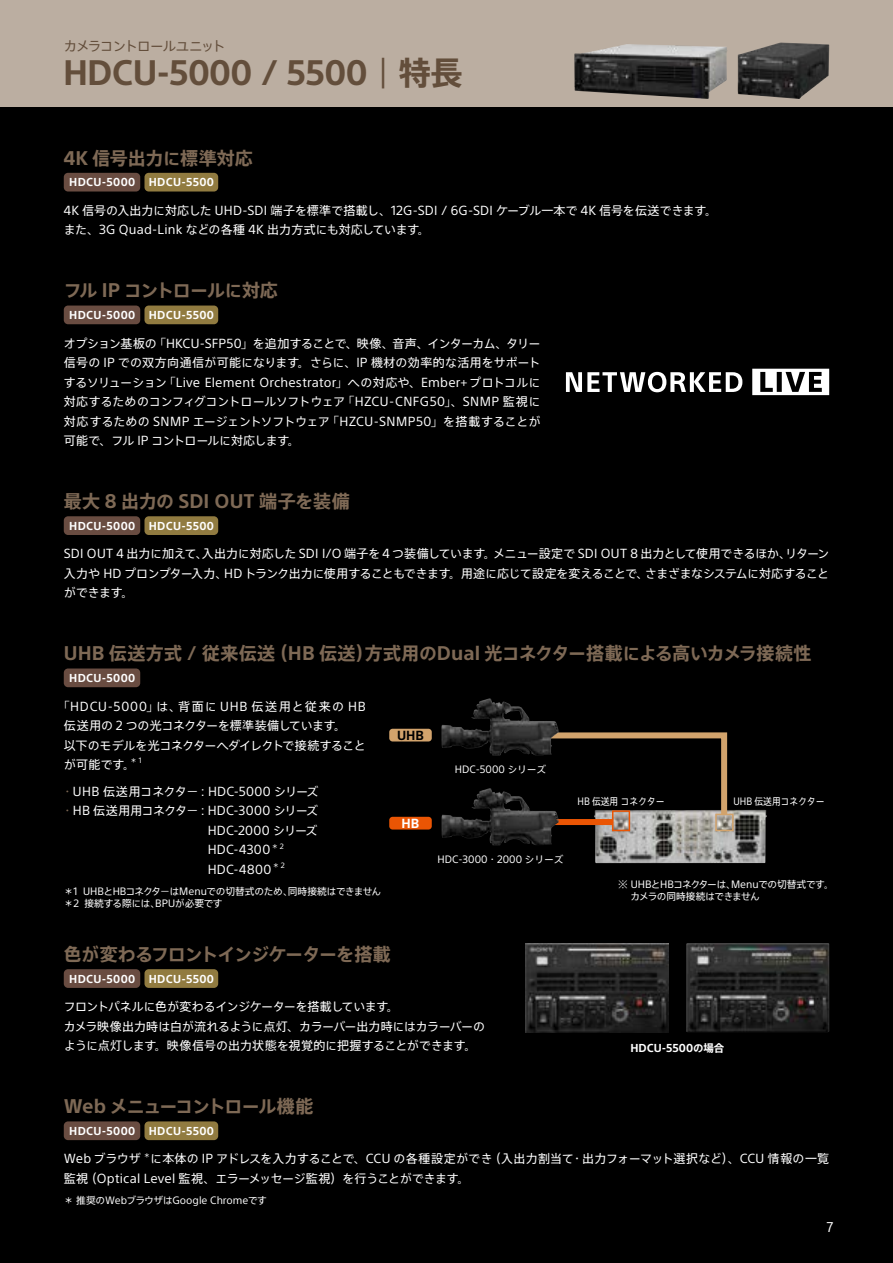
<style>
.page{position:relative;width:893px;height:1263px;background:#000}
.page>*{position:absolute;margin:0;border:0;box-sizing:border-box;transform-origin:0 0}
.t1{font:700 32.25px "SST Jp Pro";letter-spacing:-.02em;color:#634e3b}
.t2{font:700 18px "SST Jp Pro";letter-spacing:.005em;color:#7e6955}
.t3{font:700 18px "SST Jp Pro";letter-spacing:-.02em;color:#7e6955}
.t4{font:700 18px "SST Jp Pro";color:#7e6955}
.t5{font:700 18px "SST Jp Pro";letter-spacing:-.065em;color:#7e6955}
.t6{font:700 18px "SST Jp Pro";letter-spacing:-.05em;color:#7e6955}
.t7{font:13.8px "SST";color:#fff}
.t8{font:13.5px "SST Jp Pro";letter-spacing:-.09em;color:#634e3b}
.t9{font:12px/19.5px "SST Jp Pro";letter-spacing:-.005em;color:#fff}
.t10{font:12px "SST Jp Pro";letter-spacing:.02em;color:#fff}
.t11{font:700 12px "SST Jp Pro";color:#000}
.t12{font:700 12px "SST Jp Pro";color:#fff}
.t13{font:700 10.5px "SST Jp Pro";letter-spacing:.03em;color:#fff}
.t14{font:700 10.5px "SST Jp Pro";color:#fff}
.t15{font:9.75px/12px "SST Jp Pro";letter-spacing:-.03em;color:#fff}
.t16{font:9.75px "SST Jp Pro";color:#fff}
.t17{font:9.75px/12px "SST Jp Pro";letter-spacing:-.04em;color:#fff}
.t18{font:9.75px "SST Jp Pro";color:#fff;scale:.9 1}
.t19{font:7.05px "SST Jp Pro";color:#fff}
.s1{font-weight:400;font-size:30.6px}
.s2{color:#7e6955}
</style>
<div class="page">
<div style="left:0;top:0;width:893px;height:106px;background:#bbaea1"></div>
<div style="left:64px;top:173px;width:76px;height:19px;background:#694c41;border-radius:4px"></div>
<div style="left:144px;top:173px;width:74px;height:19px;background:#917b40;border-radius:4px"></div>
<div style="left:64px;top:306px;width:76px;height:18px;background:#694c41;border-radius:4px"></div>
<div style="left:144px;top:306px;width:74px;height:18px;background:#917b40;border-radius:4px"></div>
<div style="left:64px;top:516px;width:76px;height:19px;background:#694c41;border-radius:4px"></div>
<div style="left:144px;top:516px;width:74px;height:19px;background:#917b40;border-radius:4px"></div>
<div style="left:64px;top:668px;width:76px;height:19px;background:#694c41;border-radius:4px"></div>
<div style="left:64px;top:969px;width:76px;height:19px;background:#694c41;border-radius:4px"></div>
<div style="left:144px;top:969px;width:74px;height:19px;background:#917b40;border-radius:4px"></div>
<div style="left:64px;top:1121px;width:76px;height:19px;background:#694c41;border-radius:4px"></div>
<div style="left:144px;top:1121px;width:74px;height:19px;background:#917b40;border-radius:4px"></div>
<img style="left:595px;top:810px;width:172px;height:53px">
<svg style="left:504px;top:819px;width:108px;height:6px"></svg>
<div style="left:612px;top:810px;width:18px;height:21px;border:2px solid #ea5504"></div>
<svg style="left:508px;top:729px;width:222px;height:92px"></svg>
<div style="left:715px;top:814px;width:19px;height:17px;border:2px solid #d2a36c"></div>
<div style="left:390px;top:729px;width:42px;height:12px;background:#d2a36c;border-radius:3px"></div>
<div style="left:390px;top:817px;width:42px;height:12px;background:#ea5504;border-radius:3px"></div>
<img style="left:467px;top:788px;width:24px;height:33px">
<img style="left:467px;top:698px;width:24px;height:33px">
<img style="left:526px;top:943px;width:143px;height:89px">
<img style="left:686px;top:943px;width:143px;height:89px">
<img style="left:738px;top:43px;width:91px;height:56px">
<img style="left:574px;top:44px;width:153px;height:55px">
<svg style="left:752px;top:369px;width:77px;height:26px"></svg>
<svg style="left:566px;top:372px;width:176px;height:20px"></svg>
<p class="t8" style="left:64px;top:36px;width:163px">カメラコントロールユニット</p>
<h1 class="t1" style="left:63px;top:48px;width:401px">HDCU-5000 / 5500 <span class="s1">|</span> 特長</h1>
<h2 class="t3" style="left:64px;top:144px;width:191px">4K 信号出力に標準対応</h2>
<p class="t13" style="left:69px;top:174px;width:68px">HDCU-5000</p>
<p class="t13" style="left:149px;top:174px;width:67px">HDCU-5500</p>
<p class="t9" style="left:64px;top:200px;width:655px">4K 信号の入出力に対応した UHD-SDI 端子を標準で搭載し、12G-SDI / 6G-SDI ケーブル一本で 4K 信号を伝送できます。また、3G Quad-Link などの各種 4K 出力方式にも対応しています。</p>
<h2 class="t6" style="left:64px;top:277px;width:216px">フル IP コントロールに対応</h2>
<p class="t13" style="left:69px;top:307px;width:68px">HDCU-5000</p>
<p class="t13" style="left:149px;top:307px;width:67px">HDCU-5500</p>
<p class="t9" style="left:64px;top:333px;width:478px;text-align:justify">オプション基板の「HKCU-SFP50」を追加することで、映像、音声、インターカム、タリー信号の IP での双方向通信が可能になります。さらに、IP 機材の効率的な活用をサポートするソリューション「Live Element Orchestrator」への対応や、Ember+ プロトコルに対応するためのコンフィグコントロールソフトウェア「HZCU-CNFG50」、SNMP 監視に対応するための SNMP エージェントソフトウェア「HZCU-SNMP50」を搭載することが可能で、フル IP コントロールに対応します。</p>
<h2 class="t4" style="left:64px;top:487px;width:287px">最大 8 出力の SDI OUT 端子を装備</h2>
<p class="t13" style="left:69px;top:517px;width:68px">HDCU-5000</p>
<p class="t13" style="left:149px;top:517px;width:67px">HDCU-5500</p>
<p class="t9" style="left:64px;top:543px;width:767px;text-align:justify">SDI OUT 4 出力に加えて、入出力に対応した SDI I/O 端子を 4 つ装備しています。メニュー設定で SDI OUT 8 出力として使用できるほか、リターン入力や HD プロンプター入力、HD トランク出力に使用することもできます。用途に応じて設定を変えることで、さまざまなシステムに対応することができます。</p>
<h2 class="t2" style="left:64px;top:639px;width:749px">UHB 伝送方式 / 従来伝送（HB 伝送）方式⽤のDual 光コネクター搭載による⾼いカメラ接続性</h2>
<p class="t13" style="left:69px;top:670px;width:68px">HDCU-5000</p>
<p class="t9" style="left:64px;top:696px;width:303px;text-indent:-6px">「HDCU-5000」は、背⾯に UHB 伝送⽤と従来の HB伝送⽤の 2 つの光コネクターを標準装備しています。<br>以下のモデルを光コネクターへダイレクトで接続することが可能です。</p>
<p class="t11" style="left:397px;top:726px;width:28px">UHB</p>
<p class="t19" style="left:130px;top:755px;width:13px">＊1</p>
<p class="t10" style="left:62px;top:782px;width:258px"><span class="s2">・</span>UHB 伝送⽤コネクタ−：HDC-5000 シリーズ</p>
<p class="t10" style="left:62px;top:802px;width:258px"><span class="s2">・</span>HB 伝送用⽤コネクタ−：HDC-3000 シリーズ</p>
<p class="t10" style="left:208px;top:821px;width:111px">HDC-2000 シリーズ</p>
<p class="t9" style="left:208px;top:840px;width:64px">HDC-4300</p>
<p class="t19" style="left:271px;top:841px;width:14px">＊2</p>
<p class="t9" style="left:208px;top:859px;width:65px">HDC-4800</p>
<p class="t19" style="left:272px;top:860px;width:14px">＊2</p>
<p class="t15" style="left:64px;top:885px;width:319px">＊1 UHBとHBコネクタ−はMenuでの切替式のため、同時接続はできません＊2 接続する際には、BPUが必要です</p>
<h2 class="t3" style="left:64px;top:940px;width:329px">色が変わるフロントインジケーターを搭載</h2>
<p class="t13" style="left:69px;top:970px;width:68px">HDCU-5000</p>
<p class="t13" style="left:149px;top:970px;width:67px">HDCU-5500</p>
<p class="t9" style="left:64px;top:996px;width:423px">フロントパネルに色が変わるインジケーターを搭載しています。<br>カメラ映像出力時は白が流れるように点灯、カラーバー出力時にはカラーバーのように点灯します。映像信号の出力状態を視覚的に把握することができます。</p>
<p class="t16" style="left:455px;top:762px;width:93px">HDC-5000 シリーズ</p>
<p class="t18" style="left:577px;top:794px;width:98px">HB 伝送用 コネクター</p>
<p class="t18" style="left:733px;top:794px;width:103px">UHB 伝送用コネクター</p>
<p class="t12" style="left:402px;top:814px;width:19px">HB</p>
<p class="t16" style="left:437px;top:852px;width:128px">HDC-3000・2000 シリーズ</p>
<p class="t17" style="left:630px;top:878px;width:205px;text-indent:-12px">※ UHBとHBコネクターは、Menuでの切替式です。カメラの同時接続はできません</p>
<p class="t14" style="left:630px;top:1040px;width:96px">HDCU-5500の場合</p>
<h2 class="t5" style="left:64px;top:1092px;width:251px">Web メニューコントロール機能</h2>
<p class="t13" style="left:69px;top:1122px;width:68px">HDCU-5000</p>
<p class="t13" style="left:149px;top:1122px;width:67px">HDCU-5500</p>
<p class="t9" style="left:64px;top:1149px;width:79px">Web ブラウザ</p>
<p class="t19" style="left:144px;top:1150px;width:8px">＊</p>
<p class="t9" style="left:64px;top:1149px;width:767px;text-indent:86px">に本体の IP アドレスを入力することで、CCU の各種設定ができ（入出力割当て・出力フォーマット選択など）、CCU 情報の一覧監視（Optical Level 監視、エラーメッセージ監視）を行うことができます。</p>
<p class="t16" style="left:64px;top:1193px;width:205px">＊ 推奨のWebブラウザはGoogle Chromeです</p>
<p class="t7" style="left:827px;top:1219px;width:8px">7</p>
</div>
